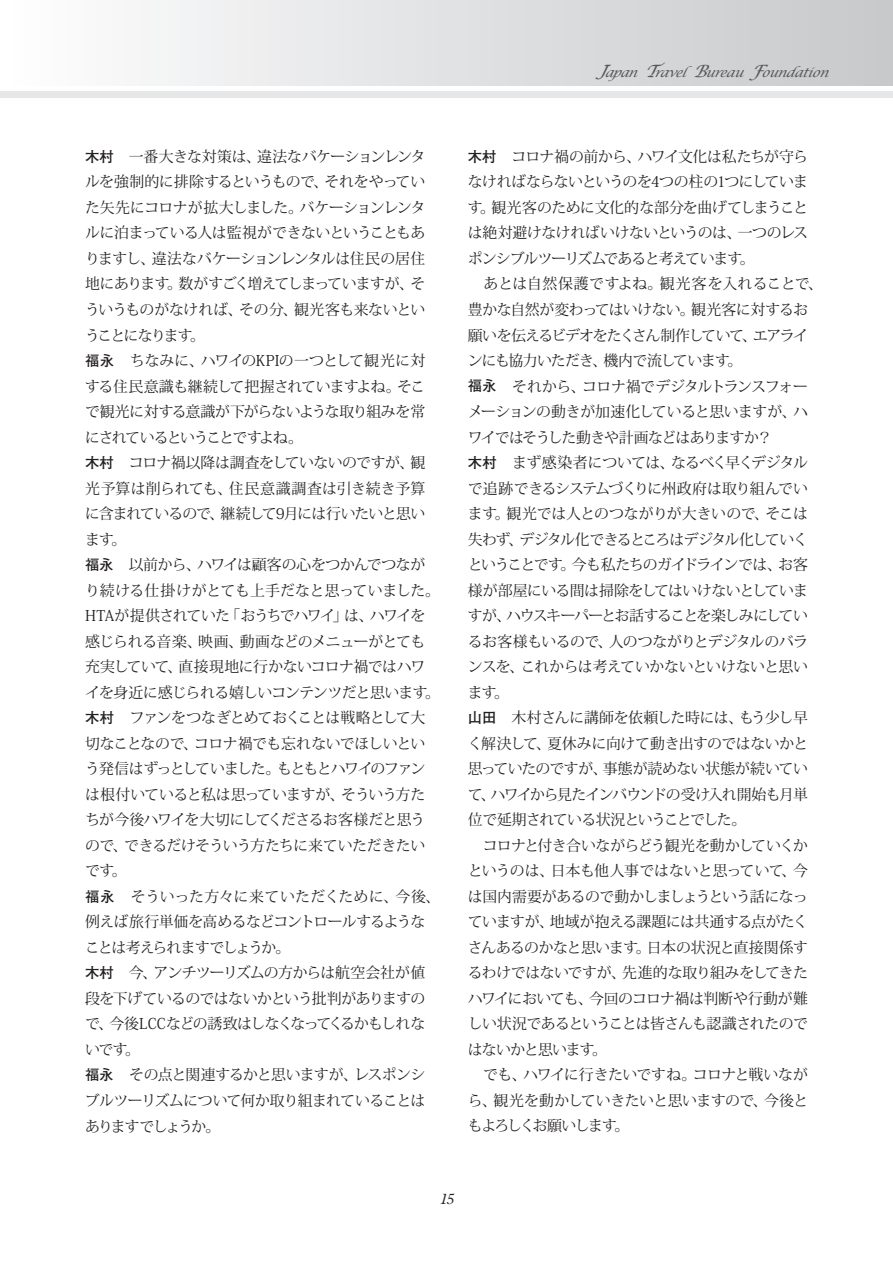
<style>
.page{position:relative;width:893px;height:1263px;background:#fff}
.page>*{position:absolute;margin:0;border:0;box-sizing:border-box;transform-origin:0 0}
.t1{font:14.85px/25.5px "Koz Min Pr 6 N";letter-spacing:-.04em;color:#231f20}
.t2{font:italic 14.85px "Galliard";color:#231f20}
.t3{font:italic 12.75px "Lucida Calligraphy";color:#57585a}
.s1{font-size:16.95px}
.s2{font-family:"Futo Go B101 Pro";font-weight:700;font-size:14.4px}
</style>
<div class="page">
<div style="left:0;top:0;width:893px;height:85px;background:linear-gradient(to right,#fefeff,#c7c8ca)"></div>
<div style="left:0;top:91px;width:893px;height:7px;background:#e6e7e9"></div>
<p class="t3" style="left:597px;top:65px;width:237px"><span class="s1">J</span>apan <span class="s1">T</span>ravel<span class="s1">B</span>ureau <span class="s1">F</span>oundation</p>
<p class="t1" style="left:85px;top:144px;width:357px"><span class="s2">木村</span>　一番大きな対策は、違法なバケーションレンタルを強制的に排除するというもので、それをやっていた矢先にコロナが拡大しました。バケーションレンタルに泊まっている人は監視ができないということもありますし、違法なバケーションレンタルは住民の居住地にあります。数がすごく増えてしまっていますが、そういうものがなければ、その分、観光客も来ないということになります。<br><span class="s2">福永</span>　ちなみに、ハワイのKPIの一つとして観光に対する住民意識も継続して把握されていますよね。そこで観光に対する意識が下がらないような取り組みを常にされているということですよね。<br><span class="s2">木村</span>　コロナ禍以降は調査をしていないのですが、観光予算は削られても、住民意識調査は引き続き予算に含まれているので、継続して9月には行いたいと思います。<br><span class="s2">福永</span>　以前から、ハワイは顧客の心をつかんでつながり続ける仕掛けがとても上手だなと思っていました。<br>HTAが提供されていた「おうちでハワイ」は、ハワイを感じられる音楽、映画、動画などのメニューがとても充実していて、直接現地に行かないコロナ禍ではハワイを身近に感じられる嬉しいコンテンツだと思います。<span class="s2">木村</span>　ファンをつなぎとめておくことは戦略として大切なことなので、コロナ禍でも忘れないでほしいという発信はずっとしていました。もともとハワイのファンは根付いていると私は思っていますが、そういう方たちが今後ハワイを大切にしてくださるお客様だと思うので、できるだけそういう方たちに来ていただきたいです。<br><span class="s2">福永</span>　そういった方々に来ていただくために、今後、例えば旅行単価を高めるなどコントロールするようなことは考えられますでしょうか。<br><span class="s2">木村</span>　今、アンチツーリズムの方からは航空会社が値段を下げているのではないかという批判がありますので、今後LCCなどの誘致はしなくなってくるかもしれないです。<br><span class="s2">福永</span>　その点と関連するかと思いますが、レスポンシブルツーリズムについて何か取り組まれていることはありますでしょうか。</p>
<p class="t1" style="left:468px;top:144px;width:357px"><span class="s2">木村</span>　コロナ禍の前から、ハワイ文化は私たちが守らなければならないというのを4つの柱の1つにしています。観光客のために文化的な部分を曲げてしまうことは絶対避けなければいけないというのは、一つのレスポンシブルツーリズムであると考えています。<br>　あとは自然保護ですよね。観光客を入れることで、豊かな自然が変わってはいけない。観光客に対するお願いを伝えるビデオをたくさん制作していて、エアラインにも協力いただき、機内で流しています。<br><span class="s2">福永</span>　それから、コロナ禍でデジタルトランスフォーメーションの動きが加速化していると思いますが、ハワイではそうした動きや計画などはありますか？<br><span class="s2">木村</span>　まず感染者については、なるべく早くデジタルで追跡できるシステムづくりに州政府は取り組んでいます。観光では人とのつながりが大きいので、そこは失わず、デジタル化できるところはデジタル化していくということです。今も私たちのガイドラインでは、お客様が部屋にいる間は掃除をしてはいけないとしていますが、ハウスキーパーとお話することを楽しみにしているお客様もいるので、人のつながりとデジタルのバランスを、これからは考えていかないといけないと思います。<br><span class="s2">山田</span>　木村さんに講師を依頼した時には、もう少し早く解決して、夏休みに向けて動き出すのではないかと思っていたのですが、事態が読めない状態が続いていて、ハワイから見たインバウンドの受け入れ開始も月単位で延期されている状況ということでした。<br>　コロナと付き合いながらどう観光を動かしていくかというのは、日本も他人事ではないと思っていて、今は国内需要があるので動かしましょうという話になっていますが、地域が抱える課題には共通する点がたくさんあるのかなと思います。日本の状況と直接関係するわけではないですが、先進的な取り組みをしてきたハワイにおいても、今回のコロナ禍は判断や行動が難しい状況であるということは皆さんも認識されたのではないかと思います。<br>　でも、ハワイに行きたいですね。コロナと戦いながら、観光を動かしていきたいと思いますので、今後ともよろしくお願いします。</p>
<p class="t2" style="left:439px;top:1190px;width:16px">15</p>
</div>
